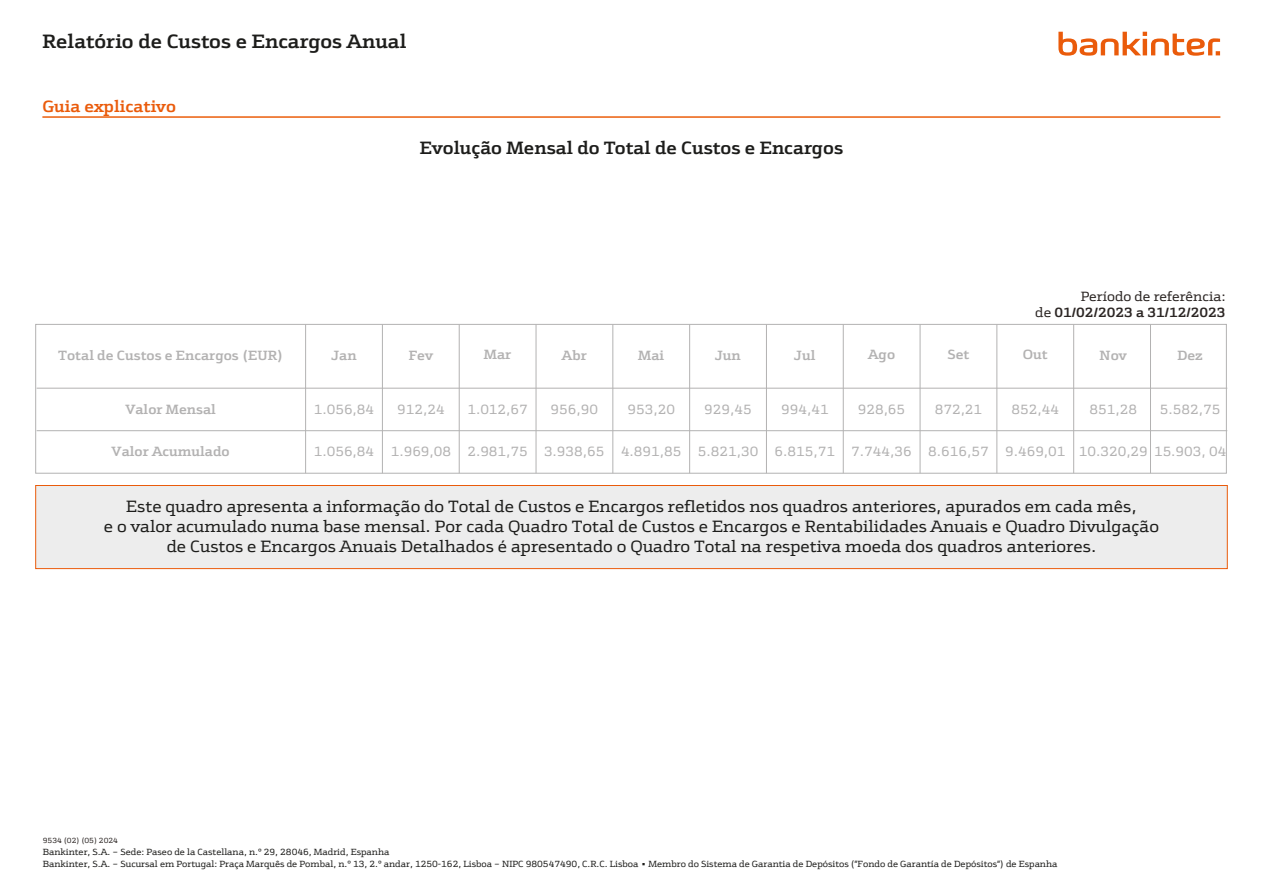
<style>
.page{position:relative;width:1263px;height:893px;background:#fff}
.page>*{position:absolute;margin:0;border:0;box-sizing:border-box;transform-origin:0 0}
.t1{font:700 19.5px "Bankinter";color:#1d1d1b}
.t2{font:700 18px "Bankinter";color:#1d1d1b}
.t3{font:16.5px/19.8px "Bankinter";color:#1d1d1b;text-align:center}
.t4{font:700 16.5px "Bankinter";color:#ea5b0b}
.t5{font:13.5px "Bankinter";color:#b3b2b2}
.t6{font:700 13.5px "Bankinter";color:#b3b2b2}
.t7{font:13.5px/16.2px "Bankinter";color:#2b2523;text-align:right}
.t8{font:9px/12px "Bankinter";letter-spacing:-.005em;color:#1d1d1b}
.t9{font:7.5px "Bankinter";color:#2b2523}
.s1{font-weight:700}
</style>
<div class="page">
<hr style="left:42px;top:116px;width:1178px;height:2px;background:#eb5e0b">
<div style="left:35px;top:485px;width:1193px;height:84px;background:#ededed;border:1px solid #ea5b0b"></div>
<div style="left:35px;top:324px;width:1192px;height:150px;border:1px solid #b3b2b2"></div>
<hr style="left:37px;top:388px;width:1190px;height:1px;background:#b3b2b2">
<hr style="left:37px;top:430px;width:1190px;height:1px;background:#b3b2b2">
<hr style="left:305px;top:324px;width:1px;height:149px;background:#b3b2b2">
<hr style="left:459px;top:324px;width:1px;height:149px;background:#b3b2b2">
<hr style="left:536px;top:324px;width:1px;height:149px;background:#b3b2b2">
<hr style="left:766px;top:324px;width:1px;height:149px;background:#b3b2b2">
<hr style="left:843px;top:324px;width:1px;height:149px;background:#b3b2b2">
<hr style="left:920px;top:324px;width:1px;height:149px;background:#b3b2b2">
<hr style="left:996px;top:324px;width:1px;height:149px;background:#b3b2b2">
<hr style="left:1073px;top:324px;width:1px;height:149px;background:#b3b2b2">
<hr style="left:1150px;top:324px;width:1px;height:149px;background:#b3b2b2">
<hr style="left:689px;top:324px;width:1px;height:149px;background:#b3b2b2">
<hr style="left:612px;top:324px;width:1px;height:149px;background:#b3b2b2">
<hr style="left:382px;top:324px;width:1px;height:149px;background:#b3b2b2">
<svg style="left:1058px;top:32px;width:162px;height:24px"></svg>
<p class="t1" style="left:42px;top:29px;width:366px">Relatório de Custos e Encargos Anual</p>
<p class="t4" style="left:42px;top:96px;width:135px">Guia explicativo</p>
<p class="t2" style="left:420px;top:137px;width:425px">Evolução Mensal do Total de Custos e Encargos</p>
<p class="t6" style="left:58px;top:347px;width:226px">Total de Custos e Encargos (EUR)</p>
<p class="t6" style="left:331px;top:347px;width:27px">Jan</p>
<p class="t7" style="left:1035px;top:289px;width:192px">Período de referência:<br>de <span class="s1">01/02/2023 a 31/12/2023</span></p>
<p class="t6" style="left:409px;top:347px;width:26px">Fev</p>
<p class="t6" style="left:484px;top:346px;width:29px">Mar</p>
<p class="t6" style="left:562px;top:347px;width:26px">Abr</p>
<p class="t6" style="left:638px;top:347px;width:27px">Mai</p>
<p class="t6" style="left:715px;top:347px;width:27px">Jun</p>
<p class="t6" style="left:794px;top:347px;width:23px">Jul</p>
<p class="t6" style="left:868px;top:346px;width:28px">Ago</p>
<p class="t6" style="left:947px;top:346px;width:23px">Set</p>
<p class="t6" style="left:1023px;top:346px;width:26px">Out</p>
<p class="t6" style="left:1099px;top:347px;width:29px">Nov</p>
<p class="t6" style="left:1177px;top:347px;width:27px">Dez</p>
<p class="t6" style="left:125px;top:401px;width:92px">Valor Mensal</p>
<p class="t5" style="left:314px;top:401px;width:62px">1.056,84</p>
<p class="t5" style="left:397px;top:401px;width:49px">912,24</p>
<p class="t5" style="left:467px;top:401px;width:62px">1.012,67</p>
<p class="t5" style="left:314px;top:444px;width:216px">1.056,84 1.969,08 2.981,75</p>
<p class="t6" style="left:112px;top:443px;width:120px">Valor Acumulado</p>
<p class="t5" style="left:550px;top:401px;width:49px">956,90</p>
<p class="t5" style="left:627px;top:401px;width:49px">953,20</p>
<p class="t5" style="left:704px;top:401px;width:49px">929,45</p>
<p class="t5" style="left:544px;top:444px;width:216px">3.938,65 4.891,85 5.821,30</p>
<p class="t5" style="left:781px;top:401px;width:49px">994,41</p>
<p class="t5" style="left:858px;top:401px;width:49px">928,65</p>
<p class="t5" style="left:935px;top:401px;width:49px">872,21</p>
<p class="t5" style="left:775px;top:444px;width:216px">6.815,71 7.744,36 8.616,57</p>
<p class="t5" style="left:1011px;top:401px;width:49px">852,44</p>
<p class="t5" style="left:1089px;top:401px;width:49px">851,28</p>
<p class="t5" style="left:1160px;top:401px;width:62px">5.582,75</p>
<p class="t5" style="left:1005px;top:444px;width:223px">9.469,01 10.320,29 15.903, 04</p>
<p class="t3" style="left:104px;top:497px;width:1057px">Este quadro apresenta a informação do Total de Custos e Encargos refletidos nos quadros anteriores, apurados em cada mês,<br>e o valor acumulado numa base mensal. Por cada Quadro Total de Custos e Encargos e Rentabilidades Anuais e Quadro Divulgação de Custos e Encargos Anuais Detalhados é apresentado o Quadro Total na respetiva moeda dos quadros anteriores.</p>
<p class="t9" style="left:43px;top:836px;width:77px">9534 (02) (05) 2024</p>
<p class="t8" style="left:43px;top:846px;width:1016px">Bankinter, S.A. – Sede: Paseo de la Castellana, n.º 29, 28046, Madrid, Espanha<br>Bankinter, S.A. – Sucursal em Portugal: Praça Marquês de Pombal, n.º 13, 2.º andar, 1250-162, Lisboa – NIPC 980547490, C.R.C. Lisboa • Membro do Sistema de Garantia de Depósitos (“Fondo de Garantía de Depósitos“) de Espanha</p>
</div>
